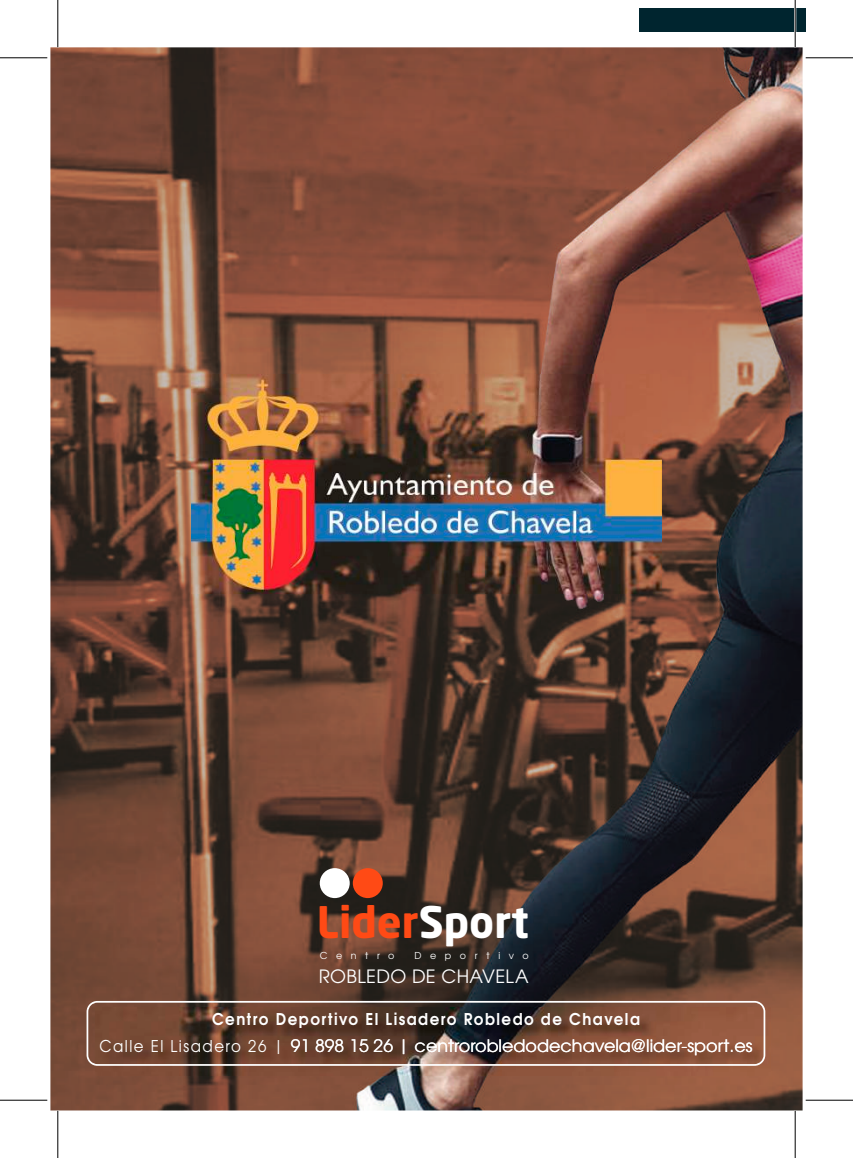
<style>
.page{position:relative;width:853px;height:1158px;background:#fff}
.page>*{position:absolute;margin:0;border:0;box-sizing:border-box;transform-origin:0 0}
.t1{font:700 43.05px "Neo Sans Std";color:#ff4a15}
.t2{font:18.38px "Te X Gyre Adventor";letter-spacing:.02em;color:#fff}
.t3{font:17.15px "Te X Gyre Adventor";color:#fff}
.t4{font:700 16.28px "Te X Gyre Adventor";letter-spacing:.1em;color:#fff;scale:.93 1}
.t5{font:9.45px "Te X Gyre Adventor";letter-spacing:.9em;color:#fff}
.s1{color:#fff}
.s2{font-size:16.28px}
</style>
<div class="page">
<img style="left:50px;top:47px;width:752px;height:1063px">
<div style="left:639px;top:8px;width:166px;height:24px;background:#00252f"></div>
<img style="left:95px;top:1007px;width:675px;height:67px">
<svg style="left:86px;top:1000px;width:679px;height:65px"></svg>
<img style="left:191px;top:374px;width:470px;height:219px">
<div style="left:319px;top:868px;width:30px;height:30px;background:#fff;border-radius:50%"></div>
<div style="left:352px;top:868px;width:30px;height:30px;background:#ff4a15;border-radius:50%"></div>
<hr style="left:793px;top:0;width:2px;height:47px;background:#fff">
<hr style="left:0;top:57px;width:47px;height:1px;background:#000">
<hr style="left:805px;top:57px;width:47px;height:1px;background:#000">
<hr style="left:0;top:1099px;width:47px;height:1px;background:#000">
<hr style="left:805px;top:1099px;width:47px;height:1px;background:#000">
<hr style="left:57px;top:0;width:1px;height:47px;background:#000">
<hr style="left:57px;top:1110px;width:1px;height:47px;background:#000">
<hr style="left:794px;top:0;width:1px;height:47px;background:#000">
<hr style="left:794px;top:1110px;width:1px;height:47px;background:#000">
<h1 class="t1" style="left:317px;top:897px;width:214px">Lider<span class="s1">Sport</span></h1>
<p class="t5" style="left:319px;top:951px;width:76px">Centro</p>
<p class="t5" style="left:414px;top:951px;width:116px">Deportivo</p>
<p class="t2" style="left:319px;top:969px;width:211px">ROBLEDO DE CHAVELA</p>
<p class="t4" style="left:212px;top:1009px;width:461px">Centro Deportivo El Lisadero Robledo de Chavela</p>
<p class="t3" style="left:99px;top:1038px;width:654px"><span class="s2">Calle El Lisadero 26 |</span> 91 898 15 26 | centrorobledodechavela@lider-sport.es</p>
</div>
